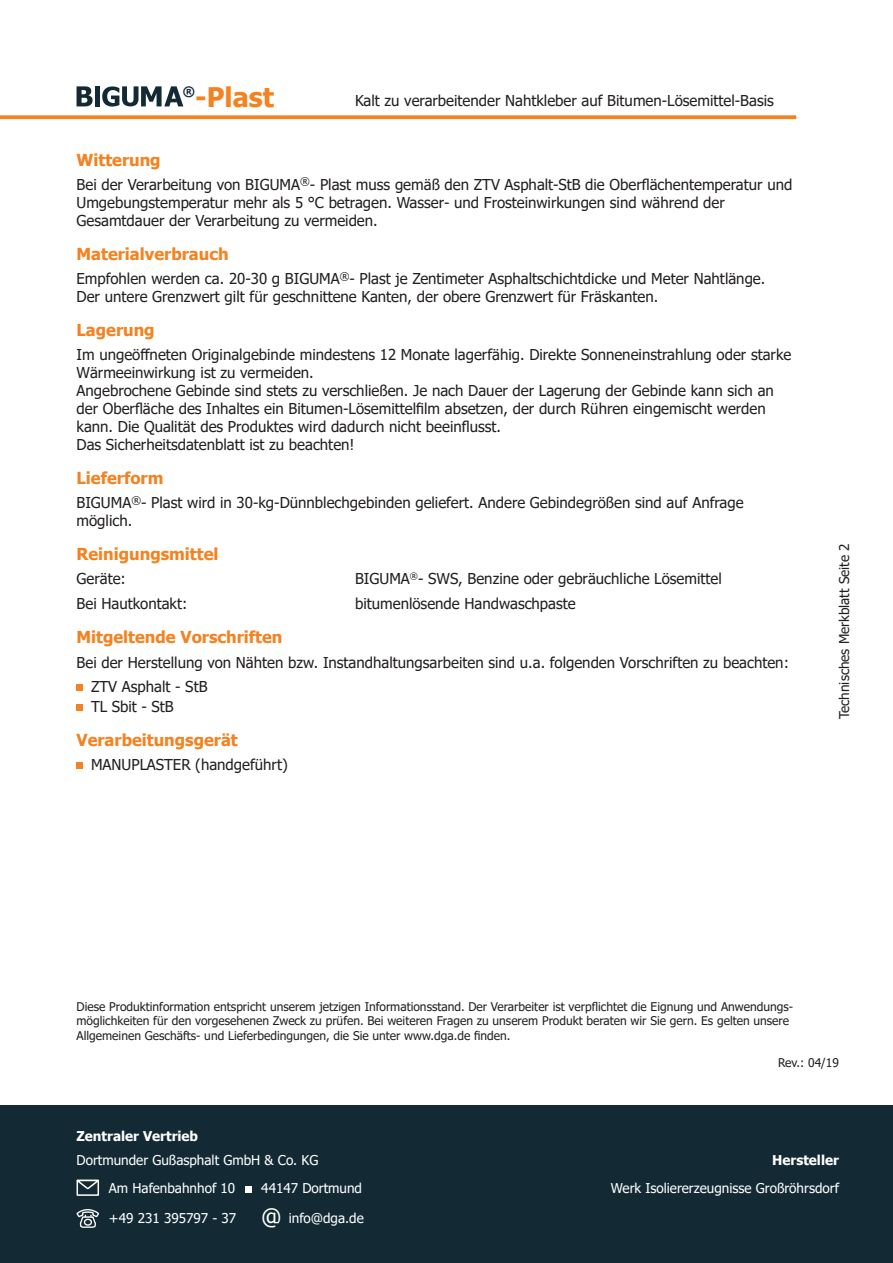
<style>
.page{position:relative;width:893px;height:1263px;background:#fff}
.page>*{position:absolute;margin:0;border:0;box-sizing:border-box;transform-origin:0 0}
.t1{font:700 27px "Tahoma";color:#f58220}
.t2{font:700 16.5px "Tahoma";color:#f58220}
.t3{font:15px/18px "Tahoma";color:#231f20}
.t4{font:13.5px/28.2px "Tahoma";color:#fff}
.t5{font:700 13.5px "Tahoma";color:#fff}
.t6{font:13.5px "Tahoma";color:#231f20}
.t7{font:700 13.2px "Tahoma";color:#132a35}
.t8{font:12px/14.4px "Tahoma";color:#231f20}
.s1{font-size:22.5px}
</style>
<div class="page">
<svg style="left:0;top:115px;width:796px;height:4px;background:#f58b31"></svg>
<svg style="left:77px;top:685px;width:6px;height:6px"></svg>
<svg style="left:77px;top:705px;width:6px;height:6px"></svg>
<div style="left:95px;top:86px;width:5px;height:20px;background:#132a35"></div>
<svg style="left:77px;top:86px;width:16px;height:20px"></svg>
<svg style="left:102px;top:86px;width:81px;height:21px"></svg>
<div style="left:0;top:1106px;width:893px;height:157px;background:#132a35"></div>
<svg style="left:77px;top:1180px;width:22px;height:16px"></svg>
<div style="left:245px;top:1186px;width:6px;height:7px;background:#fff"></div>
<svg style="left:77px;top:1209px;width:22px;height:19px"></svg>
<svg style="left:77px;top:763px;width:6px;height:6px"></svg>
<h1 class="t1" style="left:195px;top:78px;width:80px">-Plast</h1>
<p class="t3" style="left:355px;top:93px;width:420px">Kalt zu verarbeitender Nahtkleber auf Bitumen-Lösemittel-Basis</p>
<p class="t7" style="left:183px;top:84px;width:14px">®</p>
<p class="t2" style="left:77px;top:148px;width:86px">Witterung</p>
<p class="t3" style="left:77px;top:176px;width:717px">Bei der Verarbeitung von BIGUMA<sup>®</sup>- Plast muss gemäß den ZTV Asphalt-StB die Oberflächentemperatur und<br>Umgebungstemperatur mehr als 5 °C betragen. Wasser- und Frosteinwirkungen sind während der<br>Gesamtdauer der Verarbeitung zu vermeiden.</p>
<p class="t2" style="left:77px;top:242px;width:154px">Materialverbrauch</p>
<p class="t3" style="left:77px;top:270px;width:690px">Empfohlen werden ca. 20-30 g BIGUMA<sup>®</sup>- Plast je Zentimeter Asphaltschichtdicke und Meter Nahtlänge.<br>Der untere Grenzwert gilt für geschnittene Kanten, der obere Grenzwert für Fräskanten.</p>
<p class="t2" style="left:77px;top:318px;width:80px">Lagerung</p>
<p class="t3" style="left:77px;top:347px;width:716px">Im ungeöffneten Originalgebinde mindestens 12 Monate lagerfähig. Direkte Sonneneinstrahlung oder starke Wärmeeinwirkung ist zu vermeiden.<br>Angebrochene Gebinde sind stets zu verschließen. Je nach Dauer der Lagerung der Gebinde kann sich an der Oberfläche des Inhaltes ein Bitumen-Lösemittelfilm absetzen, der durch Rühren eingemischt werden kann. Die Qualität des Produktes wird dadurch nicht beeinflusst.<br>Das Sicherheitsdatenblatt ist zu beachten!</p>
<p class="t2" style="left:77px;top:466px;width:88px">Lieferform</p>
<p class="t3" style="left:77px;top:495px;width:668px">BIGUMA<sup>®</sup>- Plast wird in 30-kg-Dünnblechgebinden geliefert. Andere Gebindegrößen sind auf Anfrage möglich.</p>
<p class="t2" style="left:77px;top:543px;width:143px">Reinigungsmittel</p>
<p class="t3" style="left:77px;top:571px;width:51px">Geräte:</p>
<p class="t3" style="left:355px;top:571px;width:368px">BIGUMA<sup>®</sup>- SWS, Benzine oder gebräuchliche Lösemittel</p>
<p class="t3" style="left:77px;top:595px;width:112px">Bei Hautkontakt:</p>
<p class="t3" style="left:355px;top:595px;width:222px">bitumenlösende Handwaschpaste</p>
<p class="t2" style="left:77px;top:625px;width:207px">Mitgeltende Vorschriften</p>
<p class="t3" style="left:91px;top:651px;width:699px;line-height:24.3px;text-indent:-14px">Bei der Herstellung von Nähten bzw. Instandhaltungsarbeiten sind u.a. folgenden Vorschriften zu beachten:<br>ZTV Asphalt - StB</p>
<p class="t3" style="left:91px;top:698px;width:84px">TL Sbit - StB</p>
<p class="t2" style="left:77px;top:728px;width:163px">Verarbeitungsgerät</p>
<p class="t3" style="left:91px;top:756px;width:198px">MANUPLASTER (handgeführt)</p>
<p class="t6" style="left:835px;top:719px;width:177px;rotate:-90deg">Technisches Merkblatt Seite 2</p>
<p class="t8" style="left:77px;top:1000px;width:718px">Diese Produktinformation entspricht unserem jetzigen Informationsstand. Der Verarbeiter ist verpflichtet die Eignung und Anwendungs&shy;möglichkeiten für den vorgesehenen Zweck zu prüfen. Bei weiteren Fragen zu unserem Produkt beraten wir Sie gern. Es gelten unsere<br>Allgemeinen Geschäfts- und Lieferbedingungen, die Sie unter www.dga.de finden.</p>
<p class="t8" style="left:778px;top:1056px;width:62px">Rev.: 04/19</p>
<p class="t5" style="left:77px;top:1127px;width:123px">Zentraler Vertrieb</p>
<p class="t4" style="left:109px;top:1146px;width:211px;text-indent:-32px">Dortmunder Gußasphalt GmbH &amp; Co. KG<br>Am Hafenbahnhof 10</p>
<p class="t4" style="left:261px;top:1175px;width:102px">44147 Dortmund</p>
<p class="t4" style="left:109px;top:1205px;width:256px">+49 231 395797 - 37 <span class="s1">@</span> info@dga.de</p>
<p class="t5" style="left:772px;top:1150px;width:68px">Hersteller</p>
<p class="t4" style="left:611px;top:1175px;width:230px">Werk Isoliererzeugnisse Großröhrsdorf</p>
</div>
